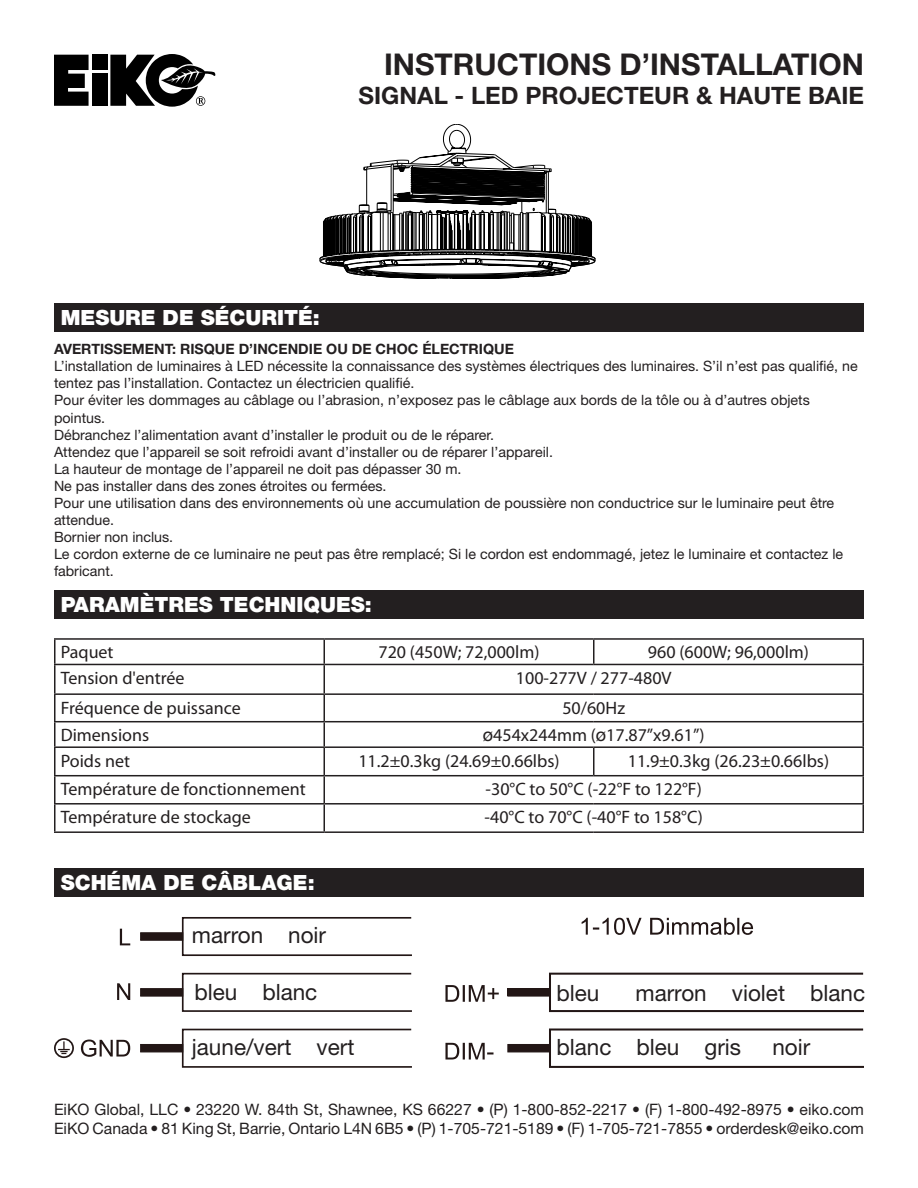
<style>
.page{position:relative;width:918px;height:1188px;background:#fff}
.page>*{position:absolute;margin:0;border:0;box-sizing:border-box;transform-origin:0 0}
.t1{font:700 30px "Helvetica Neue LT Std";color:#231f20}
.t2{font:700 24px "Helvetica Neue LT Std";color:#231f20}
.t3{font:22.5px "Helvetica Neue LT Std";color:#231f20}
.t4{font:900 21px "Helvetica Neue LT Std";color:#fff}
.t5{font:18px "Myriad Pro";color:#231f20}
.t6{font:15.75px/18.9px "Helvetica Neue LT Std";color:#231f20}
.t7{font:14.25px/17.1px "Helvetica Neue LT Std";color:#231f20}
.t8{font:700 14.25px "Helvetica Neue LT Std";color:#231f20}
.s1{font-family:"Helvetica Neue LT Std"}
</style>
<div class="page">
<svg style="left:54px;top:54px;width:162px;height:53px"></svg>
<svg style="left:320px;top:124px;width:275px;height:155px"></svg>
<div style="left:54px;top:304px;width:810px;height:28px;background:#231f20"></div>
<div style="left:54px;top:590px;width:810px;height:28px;background:#231f20"></div>
<hr style="left:54px;top:638px;width:270px;height:2px;background:#231f20">
<hr style="left:54px;top:640px;width:2px;height:24px;background:#231f20">
<hr style="left:324px;top:638px;width:270px;height:2px;background:#231f20">
<hr style="left:594px;top:638px;width:270px;height:2px;background:#231f20">
<svg style="left:593px;top:640px;width:1px;height:24px"></svg>
<hr style="left:862px;top:640px;width:2px;height:24px;background:#231f20">
<hr style="left:54px;top:664px;width:270px;height:1px;background:#231f20">
<hr style="left:54px;top:665px;width:2px;height:28px;background:#231f20">
<hr style="left:324px;top:664px;width:270px;height:1px;background:#231f20">
<hr style="left:594px;top:664px;width:270px;height:1px;background:#231f20">
<hr style="left:862px;top:665px;width:2px;height:28px;background:#231f20">
<hr style="left:54px;top:693px;width:270px;height:2px;background:#231f20">
<hr style="left:54px;top:695px;width:2px;height:26px;background:#231f20">
<hr style="left:324px;top:693px;width:270px;height:2px;background:#231f20">
<hr style="left:594px;top:693px;width:270px;height:2px;background:#231f20">
<hr style="left:862px;top:695px;width:2px;height:26px;background:#231f20">
<hr style="left:54px;top:721px;width:270px;height:1px;background:#231f20">
<hr style="left:54px;top:722px;width:2px;height:24px;background:#231f20">
<hr style="left:324px;top:721px;width:270px;height:1px;background:#231f20">
<hr style="left:594px;top:721px;width:270px;height:1px;background:#231f20">
<hr style="left:862px;top:722px;width:2px;height:24px;background:#231f20">
<hr style="left:54px;top:746px;width:270px;height:2px;background:#231f20">
<hr style="left:54px;top:748px;width:2px;height:27px;background:#231f20">
<hr style="left:324px;top:746px;width:270px;height:2px;background:#231f20">
<hr style="left:594px;top:746px;width:270px;height:2px;background:#231f20">
<svg style="left:593px;top:748px;width:1px;height:27px"></svg>
<hr style="left:862px;top:748px;width:2px;height:27px;background:#231f20">
<hr style="left:54px;top:775px;width:270px;height:1px;background:#231f20">
<hr style="left:54px;top:776px;width:2px;height:27px;background:#231f20">
<hr style="left:324px;top:775px;width:270px;height:1px;background:#231f20">
<hr style="left:594px;top:775px;width:270px;height:1px;background:#231f20">
<hr style="left:862px;top:776px;width:2px;height:27px;background:#231f20">
<hr style="left:54px;top:803px;width:270px;height:2px;background:#231f20">
<hr style="left:54px;top:805px;width:2px;height:26px;background:#231f20">
<hr style="left:324px;top:803px;width:270px;height:2px;background:#231f20">
<svg style="left:324px;top:640px;width:1px;height:191px"></svg>
<hr style="left:594px;top:803px;width:270px;height:2px;background:#231f20">
<hr style="left:862px;top:805px;width:2px;height:26px;background:#231f20">
<hr style="left:54px;top:831px;width:270px;height:2px;background:#231f20">
<hr style="left:324px;top:831px;width:270px;height:2px;background:#231f20">
<hr style="left:594px;top:831px;width:270px;height:2px;background:#231f20">
<div style="left:54px;top:869px;width:810px;height:28px;background:#231f20"></div>
<svg style="left:120px;top:929px;width:10px;height:16px"></svg>
<svg style="left:117px;top:983px;width:13px;height:17px"></svg>
<div style="left:140px;top:932px;width:43px;height:9px;background:#221615;border:1px solid #221615"></div>
<div style="left:140px;top:988px;width:43px;height:9px;background:#221615;border:1px solid #221615"></div>
<div style="left:140px;top:1044px;width:43px;height:8px;background:#221615"></div>
<svg style="left:81px;top:1040px;width:49px;height:17px"></svg>
<svg style="left:54px;top:1038px;width:20px;height:20px"></svg>
<svg style="left:582px;top:918px;width:171px;height:17px"></svg>
<svg style="left:445px;top:1043px;width:49px;height:17px"></svg>
<div style="left:508px;top:989px;width:42px;height:7px;background:#221615"></div>
<div style="left:507px;top:988px;width:43px;height:9px;border:1px solid #221615"></div>
<div style="left:507px;top:1044px;width:43px;height:8px;background:#221615"></div>
<svg style="left:181px;top:917px;width:231px;height:39px"></svg>
<svg style="left:181px;top:972px;width:231px;height:96px"></svg>
<svg style="left:445px;top:985px;width:54px;height:17px"></svg>
<svg style="left:548px;top:1028px;width:316px;height:40px"></svg>
<svg style="left:548px;top:972px;width:316px;height:41px"></svg>
<div style="left:191px;top:920px;width:214px;height:30px;background:#fff"></div>
<div style="left:185px;top:978px;width:239px;height:29px;background:#fff"></div>
<div style="left:185px;top:1032px;width:239px;height:31px;background:#fff"></div>
<div style="left:554px;top:978px;width:310px;height:29px;background:#fff"></div>
<div style="left:554px;top:1033px;width:310px;height:29px;background:#fff"></div>
<h1 class="t1" style="left:384px;top:46px;width:481px">INSTRUCTIONS D’INSTALLATION</h1>
<h2 class="t2" style="left:359px;top:81px;width:507px">SIGNAL - LED PROJECTEUR &amp; HAUTE BAIE</h2>
<h3 class="t4" style="left:61px;top:305px;width:261px">MESURE DE SÉCURITÉ:</h3>
<p class="t8" style="left:54px;top:340px;width:461px">AVERTISSEMENT: RISQUE D’INCENDIE OU DE CHOC ÉLECTRIQUE</p>
<p class="t7" style="left:54px;top:357px;width:805px">L’installation de luminaires à LED nécessite la connaissance des systèmes électriques des luminaires. S’il n’est pas qualifié, ne tentez pas l’installation. Contactez un électricien qualifié.<br>Pour éviter les dommages au câblage ou l’abrasion, n’exposez pas le câblage aux bords de la tôle ou à d’autres objets pointus.<br>Débranchez l’alimentation avant d’installer le produit ou de le réparer.<br>Attendez que l’appareil se soit refroidi avant d’installer ou de réparer l’appareil.<br>La hauteur de montage de l’appareil ne doit pas dépasser 30 m.<br>Ne pas installer dans des zones étroites ou fermées.<br>Pour une utilisation dans des environnements où une accumulation de poussière non conductrice sur le luminaire peut être attendue.<br>Bornier non inclus.<br>Le cordon externe de ce luminaire ne peut pas être remplacé; Si le cordon est endommagé, jetez le luminaire et contactez le fabricant.</p>
<h3 class="t4" style="left:61px;top:592px;width:313px">PARAMÈTRES TECHNIQUES:</h3>
<p class="t5" style="left:61px;top:643px;width:54px">Paquet</p>
<p class="t5" style="left:378px;top:643px;width:163px">720 (450W; 72,000lm)</p>
<p class="t5" style="left:648px;top:643px;width:163px">960 (600W; 96,000lm)</p>
<p class="t5" style="left:61px;top:668px;width:125px">Tension d'entrée</p>
<p class="t5" style="left:516px;top:668px;width:157px">100-277V / 277-480V</p>
<p class="t5" style="left:61px;top:698px;width:182px">Fréquence de puissance</p>
<p class="t5" style="left:562px;top:698px;width:64px">50/60Hz</p>
<p class="t5" style="left:61px;top:725px;width:90px">Dimensions</p>
<p class="t5" style="left:483px;top:725px;width:223px"><span class="s1">ø</span>454x244mm (<span class="s1">ø</span>17.87”x9.61”)</p>
<p class="t5" style="left:61px;top:751px;width:71px">Poids net</p>
<p class="t5" style="left:358px;top:751px;width:203px">11.2±0.3kg (24.69±0.66lbs)</p>
<p class="t5" style="left:628px;top:751px;width:203px">11.9±0.3kg (26.23±0.66lbs)</p>
<p class="t5" style="left:61px;top:779px;width:246px">Température de fonctionnement</p>
<p class="t5" style="left:486px;top:779px;width:218px">-30°C to 50°C (-22°F to 122°F)</p>
<p class="t5" style="left:61px;top:807px;width:192px">Température de stockage</p>
<p class="t5" style="left:485px;top:807px;width:220px">-40°C to 70°C (-40°F to 158°C)</p>
<h3 class="t4" style="left:61px;top:870px;width:255px">SCHÉMA DE CÂBLAGE:</h3>
<h3 class="t3" style="left:192px;top:922px;width:136px">marron noir</h3>
<h3 class="t3" style="left:194px;top:978px;width:124px">bleu blanc</h3>
<h3 class="t3" style="left:192px;top:1034px;width:164px">jaune/vert vert</h3>
<h3 class="t3" style="left:556px;top:979px;width:44px">bleu</h3>
<h3 class="t3" style="left:636px;top:979px;width:231px">marron violet blanc</h3>
<h3 class="t3" style="left:556px;top:1034px;width:186px">blanc bleu gris</h3>
<h3 class="t3" style="left:772px;top:1034px;width:39px">noir</h3>
<p class="t6" style="left:54px;top:1100px;width:812px">EiKO Global, LLC • 23220 W. 84th St, Shawnee, KS 66227 • (P) 1-800-852-2217 • (F) 1-800-492-8975 • eiko.com<br>EiKO Canada • 81 King St, Barrie, Ontario L4N 6B5 • (P) 1-705-721-5189 • (F) 1-705-721-7855 • orderdesk@eiko.com</p>
</div>
